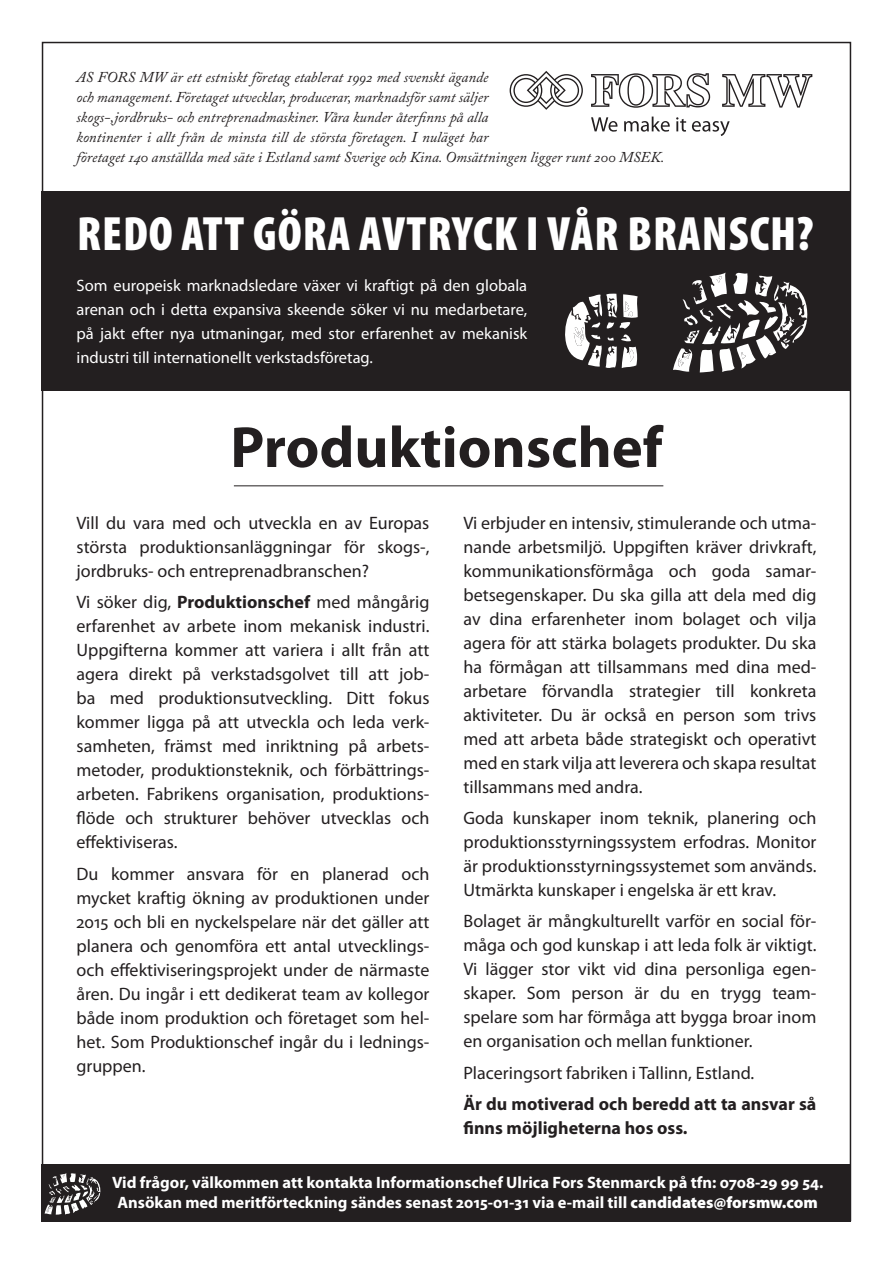
<style>
.page{position:relative;width:893px;height:1263px;background:#fff}
.page>*{position:absolute;margin:0;border:0;box-sizing:border-box;transform-origin:0 0}
.t1{font:700 58.5px "Myriad Pro";color:#231f20}
.t2{font:900 condensed 48.45px "Myriad Pro";letter-spacing:.02em;color:#fff}
.t3{font:18px/24px "Myriad Pro";color:#231f20;text-align:justify}
.t4{font:700 18px/24px "Myriad Pro";color:#231f20}
.t5{font:16.5px/24px "Myriad Pro";color:#fff;text-align:justify}
.t6{font:700 16.5px/19.5px "Myriad Pro";color:#fff;text-align:center}
.t7{font:italic 15px/20px "Adobe Caslon Pro";color:#231f20}
.s1{font-weight:700}
.s2{font-weight:900}
</style>
<div class="page">
<svg style="left:722px;top:74px;width:90px;height:34px"></svg>
<svg style="left:591px;top:73px;width:119px;height:35px"></svg>
<svg style="left:510px;top:71px;width:73px;height:39px"></svg>
<svg style="left:591px;top:117px;width:26px;height:15px"></svg>
<svg style="left:624px;top:117px;width:46px;height:15px"></svg>
<svg style="left:676px;top:117px;width:10px;height:15px"></svg>
<svg style="left:692px;top:121px;width:38px;height:15px"></svg>
<div style="left:42px;top:191px;width:809px;height:200px;background:#231f20"></div>
<svg style="left:673px;top:272px;width:135px;height:100px"></svg>
<svg style="left:565px;top:293px;width:73px;height:75px"></svg>
<div style="left:42px;top:1164px;width:809px;height:57px;background:#231f20"></div>
<hr style="left:234px;top:485px;width:429px;height:1px;background:#231f20">
<svg style="left:45px;top:1173px;width:56px;height:42px"></svg>
<p class="t7" style="left:77px;top:67px;width:589px">AS FORS MW är ett estniskt företag etablerat 1992 med svenskt ägande<br>och management. Företaget utvecklar, producerar, marknadsför samt säljer<br>skogs-,jordbruks- och entreprenadmaskiner. Våra kunder återfinns på alla<br>kontinenter i allt från de minsta till de största företagen. I nuläget har<br>företaget 140 anställda med säte i Estland samt Sverige och Kina. Omsättningen ligger runt 200 MSEK.</p>
<h2 class="t2" style="left:77px;top:203px;width:738px">REDO ATT GÖRA AVTRYCK I VÅR BRANSCH?</h2>
<p class="t5" style="left:77px;top:273px;width:452px">Som europeisk marknadsledare växer vi kraftigt på den globala arenan och i detta expansiva skeende söker vi nu medarbetare, på jakt efter nya utmaningar, med stor erfarenhet av mekanisk industri till internationellt verkstadsföretag.</p>
<h1 class="t1" style="left:230px;top:409px;width:434px">Produktionschef</h1>
<p class="t3" style="left:77px;top:511px;width:354px">Vill du vara med och utveckla en av Europas största produktionsanläggningar för skogs-, jordbruks- och entreprenadbranschen?</p>
<p class="t3" style="left:77px;top:590px;width:354px">Vi söker dig, <span class="s1">Produktionschef</span> med mångårig erfarenhet av arbete inom mekanisk industri.<br>Uppgifterna kommer att variera i allt från att agera direkt på verkstadsgolvet till att job&shy;ba med produktionsutveckling. Ditt fokus kommer ligga på att utveckla och leda verk&shy;samheten, främst med inriktning på arbets&shy;metoder, produktionsteknik, och förbättrings&shy;arbeten. Fabrikens organisation, produktions&shy;flöde och strukturer behöver utvecklas och effektiviseras.</p>
<p class="t3" style="left:77px;top:861px;width:354px">Du kommer ansvara för en planerad och mycket kraftig ökning av produktionen under 2015 och bli en nyckelspelare när det gäller att planera och genomföra ett antal utvecklings&shy;och effektiviseringsprojekt under de närmaste åren. Du ingår i ett dedikerat team av kollegor både inom produktion och företaget som hel&shy;het. Som Produktionschef ingår du i lednings&shy;gruppen.</p>
<p class="t3" style="left:463px;top:511px;width:354px">Vi erbjuder en intensiv, stimulerande och utma&shy;nande arbetsmiljö. Uppgiften kräver drivkraft, kommunikationsförmåga och goda samar&shy;betsegenskaper. Du ska gilla att dela med dig av dina erfarenheter inom bolaget och vilja agera för att stärka bolagets produkter. Du ska ha förmågan att tillsammans med dina med&shy;arbetare förvandla strategier till konkreta aktiviteter. Du är också en person som trivs med att arbeta både strategiskt och operativt med en stark vilja att leverera och skapa resultat tillsammans med andra.</p>
<p class="t3" style="left:463px;top:806px;width:354px">Goda kunskaper inom teknik, planering och produktionsstyrningssystem erfodras. Monitor är produktionsstyrningssystemet som används.<br>Utmärkta kunskaper i engelska är ett krav.</p>
<p class="t3" style="left:463px;top:909px;width:354px">Bolaget är mångkulturellt varför en social för&shy;måga och god kunskap i att leda folk är viktigt.<br>Vi lägger stor vikt vid dina personliga egen&shy;skaper. Som person är du en trygg team&shy;spelare som har förmåga att bygga broar inom en organisation och mellan funktioner.</p>
<p class="t3" style="left:463px;top:1060px;width:292px">Placeringsort fabriken i Tallinn, Estland.</p>
<p class="t4" style="left:463px;top:1091px;width:354px">Är du motiverad och beredd att ta ansvar så finns möjligheterna hos oss.</p>
<p class="t6" style="left:112px;top:1172px;width:713px">Vid frågor, välkommen att kontakta Informationschef Ulrica Fors Stenmarck på tfn: 0708-29 99 54.<br>Ansökan med meritförteckning sändes senast 2015-01-31 via e-mail till <span class="s2">candidates@forsmw.com</span></p>
</div>
